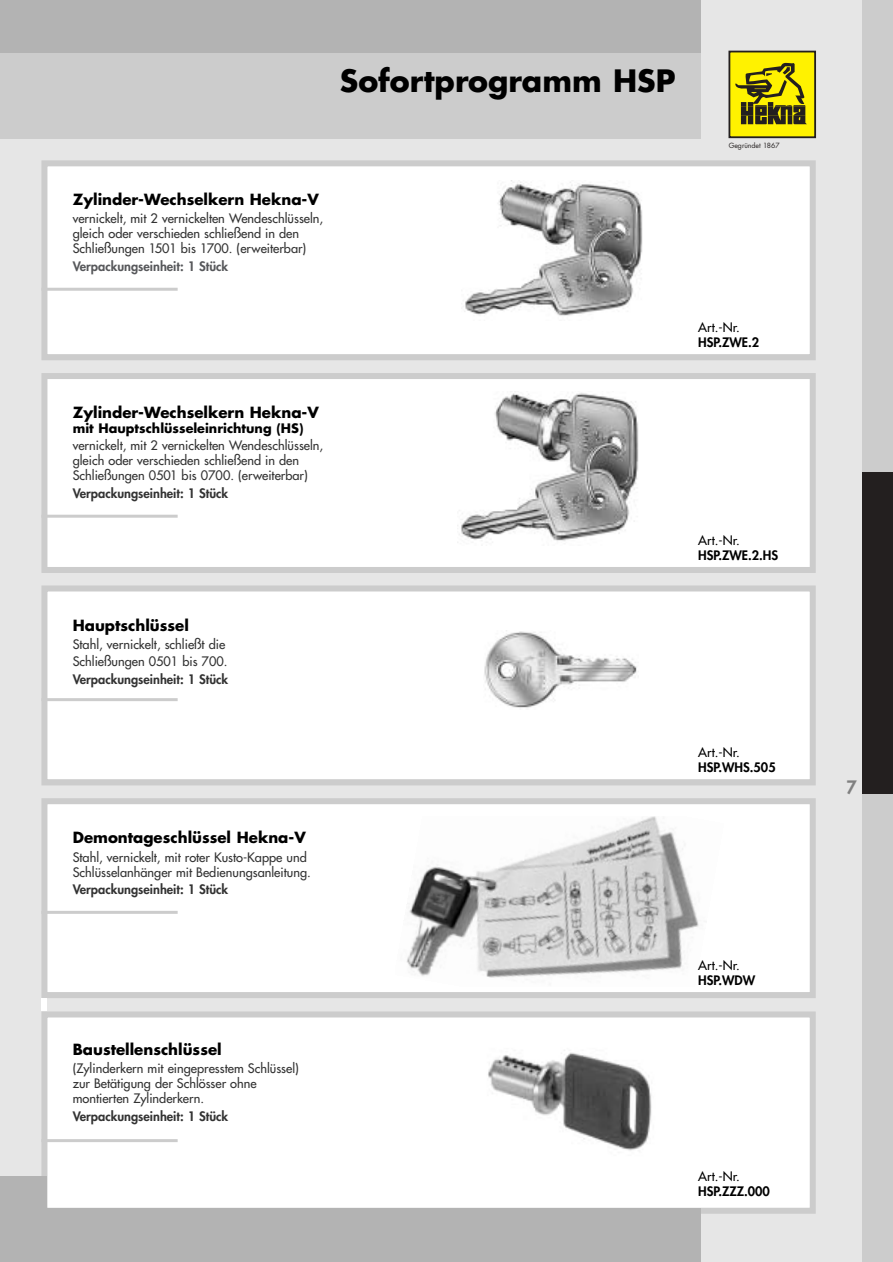
<style>
.page{position:relative;width:893px;height:1262px;background:#fff}
.page>*{position:absolute;margin:0;border:0;box-sizing:border-box;transform-origin:0 0}
.t1{font:700 30px "Futura";color:#000}
.t2{font:800 18px "Futura";color:#808080}
.t3{font:700 15px "Futura";color:#000}
.t4{font:12.75px/15px "Futura";color:#333}
.t5{font:800 12.75px "Futura";color:#333}
.t6{font:800 12.75px "Futura";color:#000}
.t7{font:12.75px "Futura";color:#000}
.t8{font:700 12.75px "Futura";color:#000}
.t9{font:800 12.75px "Futura";color:#57585b}
.t10{font:6.9px "Futura";color:#231f1f}
</style>
<div class="page">
<div style="left:0;top:0;width:892px;height:1261px;background:#e6e6e6"></div>
<div style="left:0;top:0;width:700px;height:53px;background:#b3b3b3"></div>
<div style="left:0;top:53px;width:700px;height:85px;background:#ccc"></div>
<div style="left:862px;top:0;width:30px;height:1261px;background:#ccc"></div>
<div style="left:728px;top:51px;width:88px;height:87px;background:#fff200;border:2px solid #231f1f"></div>
<svg style="left:735px;top:62px;width:71px;height:62px"></svg>
<div style="left:47px;top:1017px;width:762px;height:190px;background:#fff"></div>
<div style="left:41px;top:1011px;width:774px;height:202px;border:6px solid #ccc"></div>
<div style="left:47px;top:804px;width:762px;height:188px;background:#fff"></div>
<div style="left:41px;top:798px;width:774px;height:200px;border:6px solid #ccc"></div>
<div style="left:47px;top:379px;width:762px;height:188px;background:#fff"></div>
<div style="left:41px;top:373px;width:774px;height:200px;border:6px solid #ccc"></div>
<div style="left:47px;top:166px;width:762px;height:188px;background:#fff"></div>
<div style="left:41px;top:160px;width:774px;height:200px;border:6px solid #ccc"></div>
<div style="left:862px;top:472px;width:30px;height:321px;background:#231f1f"></div>
<hr style="left:41px;top:288px;width:137px;height:3px;background:#ccc">
<img style="left:464px;top:181px;width:179px;height:135px">
<hr style="left:41px;top:1139px;width:137px;height:3px;background:#ccc">
<img style="left:488px;top:1050px;width:164px;height:101px">
<svg style="left:41px;top:910px;width:137px;height:4px"></svg>
<img style="left:406px;top:816px;width:293px;height:162px">
<svg style="left:41px;top:514px;width:137px;height:4px"></svg>
<img style="left:457px;top:393px;width:182px;height:150px">
<div style="left:0;top:1208px;width:700px;height:53px;background:#b3b3b3"></div>
<div style="left:0;top:1176px;width:47px;height:85px;background:#b3b3b3"></div>
<div style="left:47px;top:591px;width:762px;height:188px;background:#fff"></div>
<div style="left:41px;top:585px;width:774px;height:200px;border:6px solid #ccc"></div>
<hr style="left:41px;top:698px;width:137px;height:3px;background:#ccc">
<img style="left:484px;top:630px;width:153px;height:78px">
<div style="left:41px;top:998px;width:5px;height:12px;background:#fff"></div>
<h1 class="t1" style="left:340px;top:67px;width:337px">Sofortprogramm HSP</h1>
<p class="t3" style="left:73px;top:193px;width:248px">Zylinder-Wechselkern Hekna-V</p>
<p class="t4" style="left:73px;top:212px;width:252px">vernickelt, mit 2 vernickelten Wendeschlüsseln, gleich oder verschieden schließend in den<br>Schließungen 1501 bis 1700. (erweiterbar)</p>
<p class="t9" style="left:73px;top:260px;width:157px">Verpackungseinheit: 1 Stück</p>
<p class="t10" style="left:728px;top:142px;width:53px">Gegründet 1867</p>
<p class="t7" style="left:698px;top:320px;width:43px">Art.-Nr.</p>
<p class="t6" style="left:698px;top:336px;width:63px">HSP.ZWE.2</p>
<p class="t3" style="left:73px;top:406px;width:248px">Zylinder-Wechselkern Hekna-V</p>
<p class="t8" style="left:73px;top:423px;width:232px">mit Hauptschlüsseleinrichtung (HS)</p>
<p class="t4" style="left:73px;top:439px;width:252px">vernickelt, mit 2 vernickelten Wendeschlüsseln, gleich oder verschieden schließend in den<br>Schließungen 0501 bis 0700. (erweiterbar)</p>
<p class="t5" style="left:73px;top:487px;width:157px">Verpackungseinheit: 1 Stück</p>
<p class="t3" style="left:73px;top:618px;width:118px">Hauptschlüssel</p>
<p class="t4" style="left:73px;top:636px;width:156px;line-height:17.4px">Stahl, vernickelt, schließt die<br>Schließungen 0501 bis 700.</p>
<p class="t5" style="left:73px;top:673px;width:157px">Verpackungseinheit: 1 Stück</p>
<p class="t7" style="left:698px;top:533px;width:43px">Art.-Nr.</p>
<p class="t6" style="left:698px;top:549px;width:82px">HSP.ZWE.2.HS</p>
<p class="t3" style="left:73px;top:831px;width:234px">Demontageschlüssel Hekna-V</p>
<p class="t4" style="left:73px;top:850px;width:239px">Stahl, vernickelt, mit roter Kusto-Kappe und<br>Schlüsselanhänger mit Bedienungsanleitung.</p>
<p class="t5" style="left:73px;top:883px;width:157px">Verpackungseinheit: 1 Stück</p>
<p class="t7" style="left:698px;top:746px;width:43px">Art.-Nr.</p>
<p class="t6" style="left:698px;top:761px;width:79px">HSP.WHS.505</p>
<p class="t3" style="left:73px;top:1042px;width:150px">Baustellenschlüssel</p>
<p class="t4" style="left:73px;top:1062px;width:228px">(Zylinderkern mit eingepresstem Schlüssel) zur Betätigung der Schlösser ohne montierten Zylinderkern.</p>
<p class="t5" style="left:73px;top:1110px;width:157px">Verpackungseinheit: 1 Stück</p>
<p class="t7" style="left:698px;top:958px;width:43px">Art.-Nr.</p>
<p class="t6" style="left:698px;top:973px;width:59px">HSP.WDW</p>
<p class="t7" style="left:698px;top:1170px;width:43px">Art.-Nr.</p>
<p class="t6" style="left:698px;top:1185px;width:73px">HSP.ZZZ.000</p>
<h2 class="t2" style="left:846px;top:778px;width:12px">7</h2>
</div>
